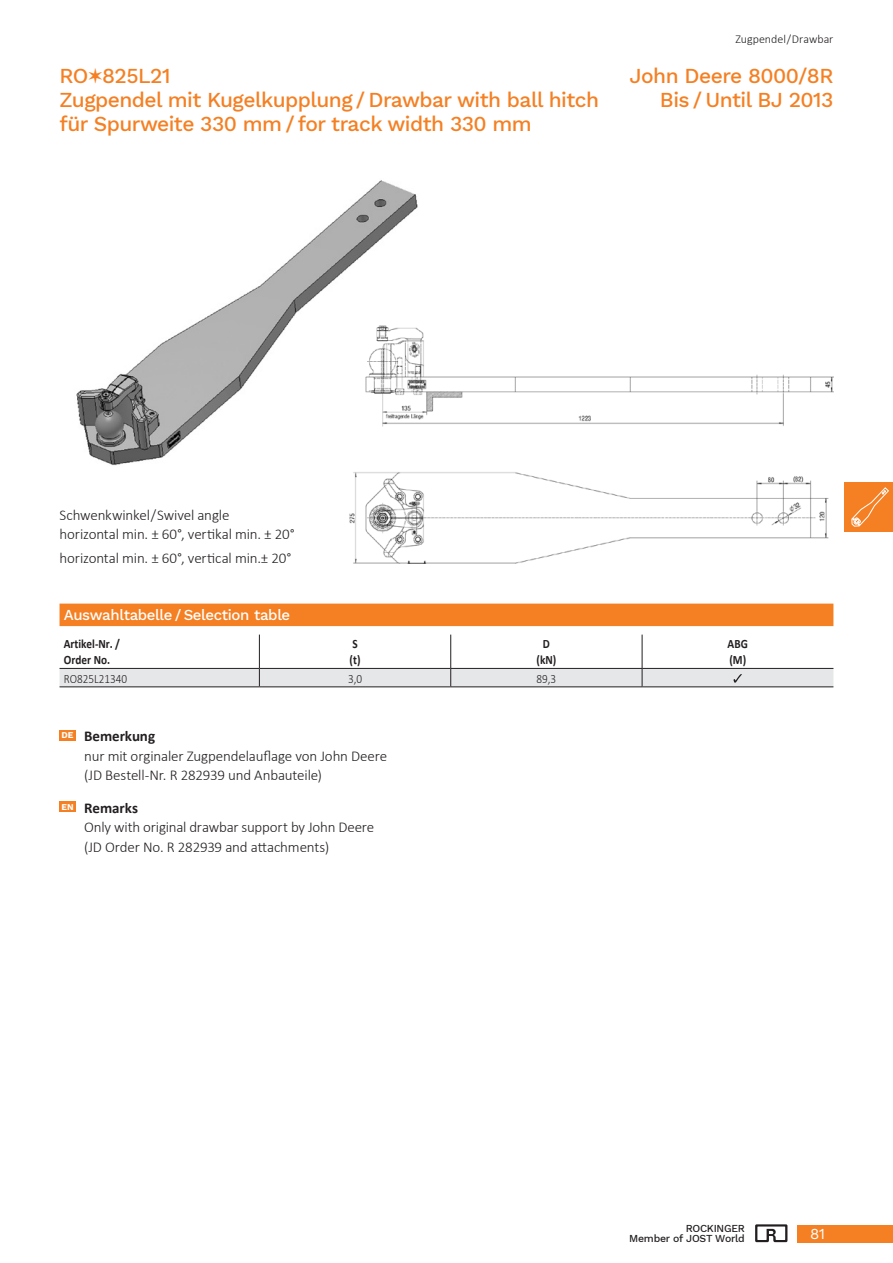
<style>
.page{position:relative;width:893px;height:1263px;background:#fff}
.page>*{position:absolute;margin:0;border:0;box-sizing:border-box;transform-origin:0 0}
.t1{font:500 21px/24px "Work Sans";letter-spacing:-.025em;color:#f58023}
.t2{font:300 15px/19.5px "Calibri";letter-spacing:-.01em;color:#231f20}
.t3{font:500 15px "Work Sans";letter-spacing:-.025em;color:#fff}
.t4{font:700 15px "Calibri";letter-spacing:-.005em;color:#231f20}
.t5{font:15px "Work Sans";color:#fff}
.t6{font:700 12.75px/15.8px "Calibri";color:#231f20;scale:.88 1}
.t7{font:300 12.75px "Calibri";color:#231f20;scale:.88 1}
.t8{font:300 12px "Calibri";color:#231f20}
.t9{font:500 10.5px/10.5px "Work Sans";letter-spacing:-.025em;color:#231f20;text-align:right}
.t10{font:700 8.85px "Work Sans";color:#fff}
</style>
<div class="page">
<div style="left:844px;top:482px;width:49px;height:50px;background:#f58023"></div>
<svg style="left:851px;top:487px;width:38px;height:40px"></svg>
<svg style="left:755px;top:1225px;width:32px;height:17px"></svg>
<div style="left:798px;top:1225px;width:95px;height:17px;background:#f58023"></div>
<img style="left:76px;top:180px;width:342px;height:286px">
<img style="left:348px;top:324px;width:485px;height:239px">
<hr style="left:259px;top:635px;width:1px;height:33px;background:#231f20">
<hr style="left:450px;top:635px;width:1px;height:33px;background:#231f20">
<hr style="left:642px;top:635px;width:1px;height:33px;background:#231f20">
<svg style="left:60px;top:668px;width:773px;height:19px;background:#d5d5d7"></svg>
<div style="left:60px;top:604px;width:773px;height:22px;background:#f58023"></div>
<div style="left:60px;top:730px;width:16px;height:10px;background:#f58023"></div>
<div style="left:60px;top:801px;width:16px;height:11px;background:#f58023"></div>
<p class="t8" style="left:735px;top:32px;width:100px">Zugpendel / Drawbar</p>
<h1 class="t1" style="left:60px;top:63px;width:541px">RO 825L21<br>Zugpendel mit Kugelkupplung / Drawbar with ball hitch für Spurweite 330 mm / for track width 330 mm</h1>
<h1 class="t1" style="left:630px;top:63px;width:205px;text-align:right">John Deere 8000/8R<br>Bis / Until BJ 2013</h1>
<p class="t2" style="left:60px;top:505px;width:237px">Schwenkwinkel / Swivel angle<br>horizontal min. ± 60°, vertikal min. ± 20°</p>
<p class="t2" style="left:60px;top:548px;width:233px">horizontal min. ± 60°, vertical min.± 20°</p>
<p class="t3" style="left:64px;top:603px;width:228px">Auswahltabelle / Selection table</p>
<p class="t6" style="left:64px;top:636px;width:65px">Artikel-Nr. /<br>Order No.</p>
<p class="t6" style="left:350px;top:636px;width:14px">S (t)</p>
<p class="t6" style="left:536px;top:636px;width:24px;text-align:center">D (kN)</p>
<p class="t6" style="left:728px;top:636px;width:24px">ABG (M)</p>
<p class="t7" style="left:64px;top:670px;width:74px">RO825L21340</p>
<p class="t7" style="left:348px;top:670px;width:18px">3,0</p>
<p class="t7" style="left:536px;top:670px;width:24px">89,3</p>
<p class="t10" style="left:61px;top:728px;width:14px">DE</p>
<p class="t10" style="left:61px;top:800px;width:14px">EN</p>
<p class="t4" style="left:84px;top:725px;width:72px">Bemerkung</p>
<p class="t2" style="left:84px;top:746px;width:305px">nur mit orginaler Zugpendelauflage von John Deere (JD Bestell-Nr. R 282939 und Anbauteile)</p>
<p class="t4" style="left:84px;top:797px;width:55px">Remarks</p>
<p class="t2" style="left:84px;top:817px;width:292px">Only with original drawbar support by John Deere (JD Order No. R 282939 and attachments)</p>
<p class="t9" style="left:629px;top:1222px;width:117px">ROCKINGER<br>Member of JOST World</p>
<p class="t5" style="left:810px;top:1222px;width:16px">81</p>
</div>
